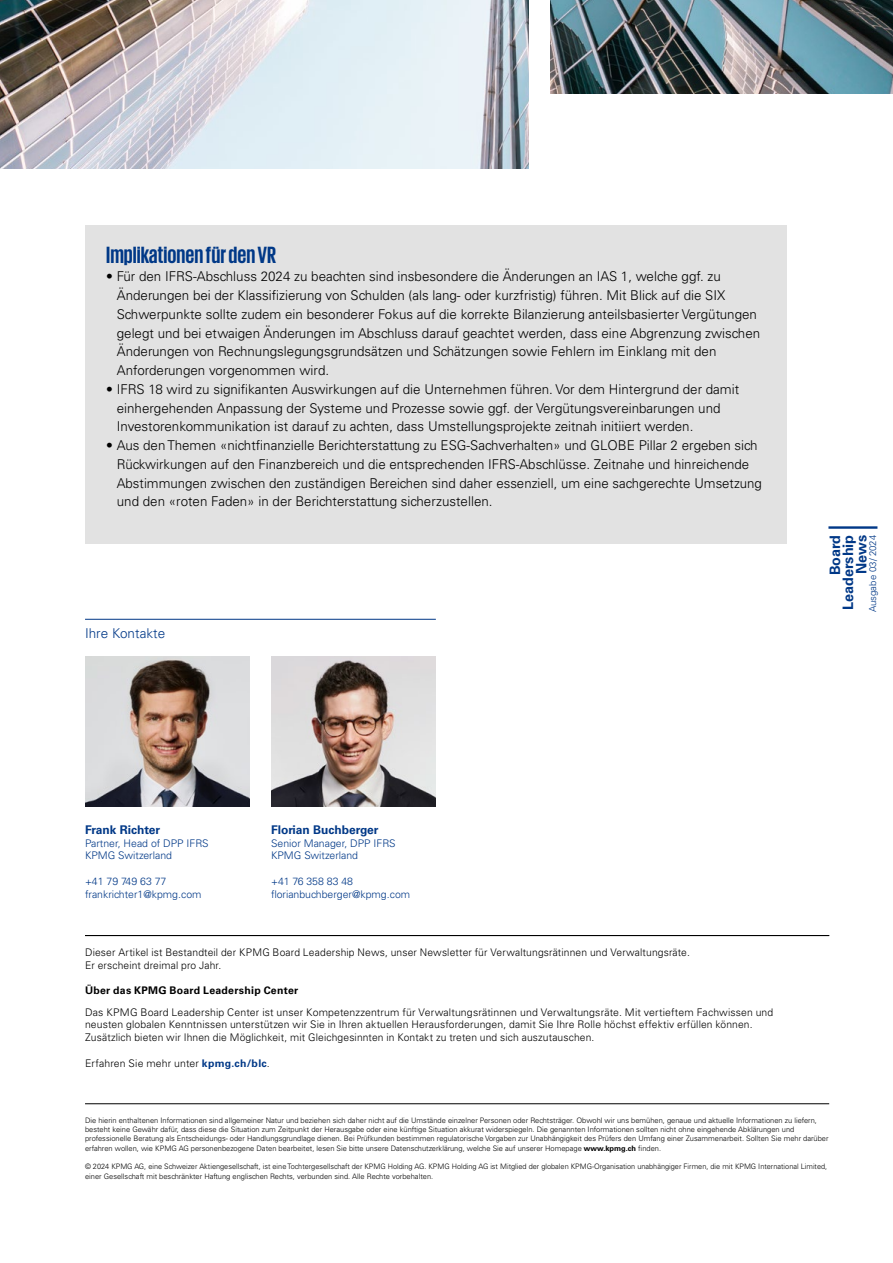
<style>
.page{position:relative;width:893px;height:1263px;background:#fff}
.page>*{position:absolute;margin:0;border:0;box-sizing:border-box;transform-origin:0 0}
.t1{font:700 24px "KPMG";color:#003887}
.t2{font:700 14.4px/13.2px "Univers LT Std";color:#003887;text-align:right}
.t3{font:300 13.5px/18.8px "Univers LT Std";color:#000}
.t4{font:300 13.5px "Univers LT Std";color:#003887}
.t5{font:700 12px "Univers LT Std";color:#003887}
.t6{font:300 10.5px/12.8px "Univers LT Std";letter-spacing:.015em;color:#000}
.t7{font:300 10.5px/12.8px "Univers LT Std";color:#003887}
.t8{font:700 10.5px "Univers LT Std";letter-spacing:.03em;color:#000}
.t9{font:300 9.6px "Univers LT Std";color:#003887}
.t10{font:300 7.5px/9.3px "Univers LT Std";color:#000}
.s1{font-weight:700;color:#003887}
.s2{font-weight:700}
</style>
<div class="page">
<img style="left:85px;top:656px;width:165px;height:150px">
<img style="left:271px;top:656px;width:165px;height:150px">
<div style="left:85px;top:225px;width:702px;height:319px;background:#e2e2e2"></div>
<hr style="left:85px;top:619px;width:351px;height:1px;background:#003887">
<hr style="left:828px;top:526px;width:49px;height:3px;background:#003887">
<hr style="left:85px;top:1103px;width:744px;height:1px;background:#000">
<hr style="left:85px;top:935px;width:744px;height:1px;background:#000">
<img style="left:550px;top:0;width:343px;height:94px">
<img style="left:0;top:0;width:529px;height:169px">
<h1 class="t1" style="left:106px;top:242px;width:171px">Implikationen für den VR</h1>
<p class="t3" style="left:117px;top:267px;width:645px;text-indent:-11px">• Für den IFRS-Abschluss 2024 zu beachten sind insbesondere die Änderungen an IAS 1, welche ggf. zu Änderungen bei der Klassifizierung von Schulden (als lang- oder kurzfristig) führen. Mit Blick auf die SIX Schwerpunkte sollte zudem ein besonderer Fokus auf die korrekte Bilanzierung anteilsbasierter Vergütungen gelegt und bei etwaigen Änderungen im Abschluss darauf geachtet werden, dass eine Abgrenzung zwischen Änderungen von Rechnungslegungsgrundsätzen und Schätzungen sowie Fehlern im Einklang mit den Anforderungen vorgenommen wird.</p>
<p class="t3" style="left:117px;top:380px;width:624px;text-indent:-11px">• IFRS 18 wird zu signifikanten Auswirkungen auf die Unternehmen führen. Vor dem Hintergrund der damit einhergehenden Anpassung der Systeme und Prozesse sowie ggf. der Vergütungsvereinbarungen und<br>Investorenkommunikation ist darauf zu achten, dass Umstellungsprojekte zeitnah initiiert werden.</p>
<p class="t3" style="left:117px;top:436px;width:647px;text-indent:-11px">• Aus den Themen «nichtfinanzielle Berichterstattung zu ESG-Sachverhalten» und GLOBE Pillar 2 ergeben sich Rückwirkungen auf den Finanzbereich und die entsprechenden IFRS-Abschlüsse. Zeitnahe und hinreichende Abstimmungen zwischen den zuständigen Bereichen sind daher essenziell, um eine sachgerechte Umsetzung und den «roten Faden» in der Berichterstattung sicherzustellen.</p>
<p class="t4" style="left:85px;top:625px;width:82px">Ihre Kontakte</p>
<p class="t2" style="left:828px;top:610px;width:77px;rotate:-90deg">Board<br>Leadership<br>News</p>
<p class="t9" style="left:867px;top:612px;width:79px;rotate:-90deg">Ausgabe 03/ 2024</p>
<p class="t5" style="left:85px;top:822px;width:77px">Frank Richter</p>
<p class="t7" style="left:85px;top:836px;width:125px">Partner, Head of DPP IFRS<br>KPMG Switzerland</p>
<p class="t7" style="left:85px;top:875px;width:118px">+41 79 749 63 77 frankrichter1@kpmg.com</p>
<p class="t5" style="left:271px;top:822px;width:109px">Florian Buchberger</p>
<p class="t7" style="left:271px;top:836px;width:126px">Senior Manager, DPP IFRS<br>KPMG Switzerland</p>
<p class="t7" style="left:271px;top:875px;width:141px">+41 76 358 83 48 florianbuchberger@kpmg.com</p>
<p class="t6" style="left:85px;top:946px;width:606px">Dieser Artikel ist Bestandteil der KPMG Board Leadership News, unser Newsletter für Verwaltungsrätinnen und Verwaltungsräte.<br>Er erscheint dreimal pro Jahr.</p>
<p class="t8" style="left:85px;top:984px;width:215px">Über das KPMG Board Leadership Center</p>
<p class="t6" style="left:85px;top:1005px;width:690px">Das KPMG Board Leadership Center ist unser Kompetenzzentrum für Verwaltungsrätinnen und Verwaltungsräte. Mit vertieftem Fachwissen und neusten globalen Kenntnissen unterstützen wir Sie in Ihren aktuellen Herausforderungen, damit Sie Ihre Rolle höchst effektiv erfüllen können.<br>Zusätzlich bieten wir Ihnen die Möglichkeit, mit Gleichgesinnten in Kontakt zu treten und sich auszutauschen.</p>
<p class="t6" style="left:85px;top:1056px;width:186px">Erfahren Sie mehr unter <span class="s1">kpmg.ch/blc</span>.</p>
<p class="t10" style="left:85px;top:1115px;width:745px">Die hierin enthaltenen Informationen sind allgemeiner Natur und beziehen sich daher nicht auf die Umstände einzelner Personen oder Rechtsträger. Obwohl wir uns bemühen, genaue und aktuelle Informationen zu liefern, besteht keine Gewähr dafür, dass diese die Situation zum Zeitpunkt der Herausgabe oder eine künftige Situation akkurat widerspiegeln. Die genannten Informationen sollten nicht ohne eingehende Abklärungen und professionelle Beratung als Entscheidungs- oder Handlungsgrundlage dienen. Bei Prüfkunden bestimmen regulatorische Vorgaben zur Unabhängigkeit des Prüfers den Umfang einer Zusammenarbeit. Sollten Sie mehr darüber erfahren wollen, wie KPMG AG personenbezogene Daten bearbeitet, lesen Sie bitte unsere Datenschutzerklärung, welche Sie auf unserer Homepage <span class="s2">www.kpmg.ch</span> finden.</p>
<p class="t10" style="left:85px;top:1162px;width:744px">© 2024 KPMG AG, eine Schweizer Aktiengesellschaft, ist eine Tochtergesellschaft der KPMG Holding AG. KPMG Holding AG ist Mitglied der globalen KPMG-Organisation unabhängiger Firmen, die mit KPMG International Limited, einer Gesellschaft mit beschränkter Haftung englischen Rechts, verbunden sind. Alle Rechte vorbehalten.</p>
</div>
